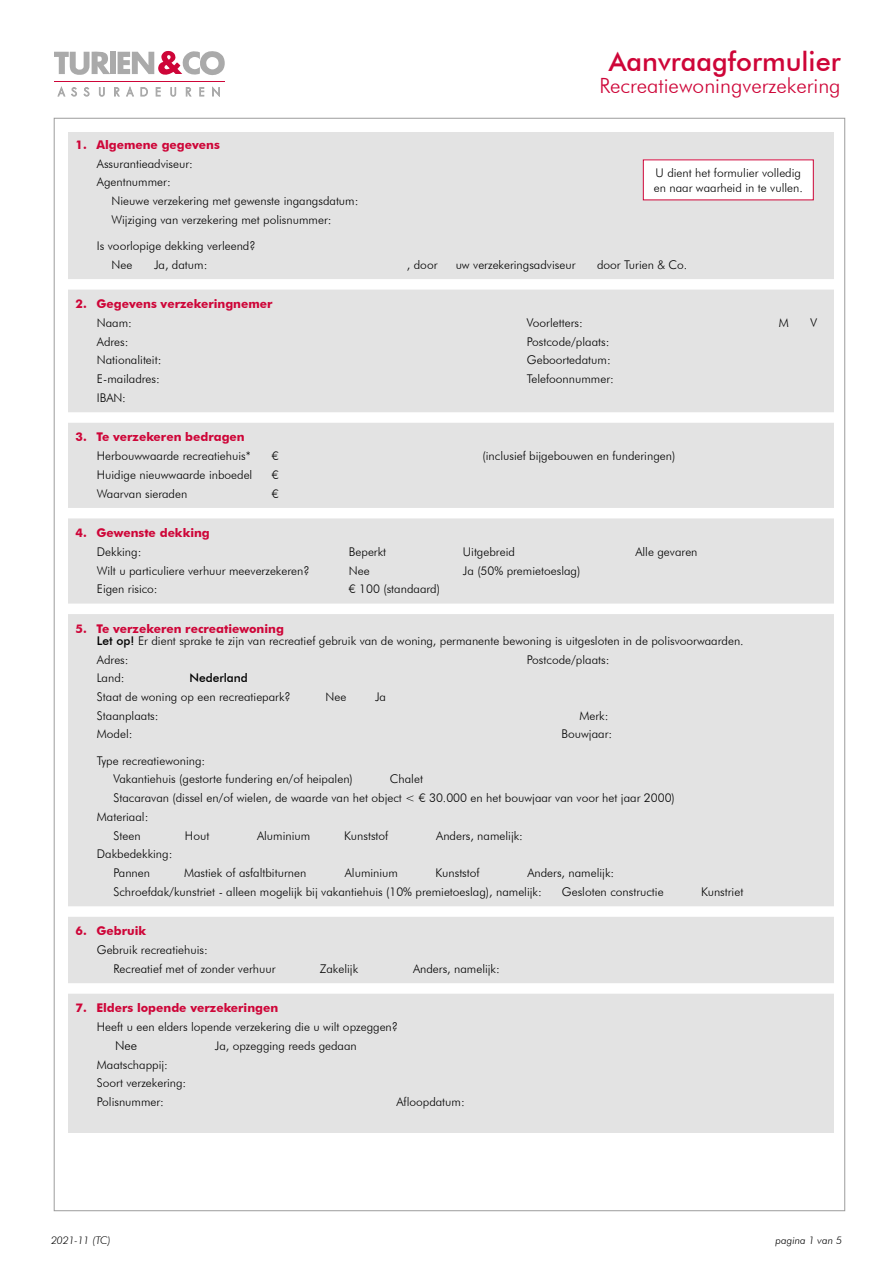
<style>
.page{position:relative;width:893px;height:1263px;background:#fff}
.page>*{position:absolute;margin:0;border:0;box-sizing:border-box;transform-origin:0 0}
.t1{font:500 27px "Futura BT";color:#ce0538}
.t2{font:300 21px "Futura BT";color:#ce0538}
.t3{font:300 12.75px "Futura BT";color:#000}
.t4{font:300 12px/18.8px "Futura BT";color:#000}
.t5{font:700 12px "Futura BT";color:#ce0538}
.t6{font:500 12px "Futura BT";color:#000}
.t7{font:italic 300 10.5px "Futura BT";color:#000}
.s1{font-weight:700;color:#ce0538}
.s2{font-weight:500}
</style>
<div class="page">
<div style="left:68px;top:132px;width:765px;height:1000px;background:#e3e3e3"></div>
<div style="left:110px;top:52px;width:5px;height:22px;background:#aaa"></div>
<svg style="left:118px;top:51px;width:107px;height:24px"></svg>
<svg style="left:54px;top:51px;width:56px;height:24px"></svg>
<svg style="left:58px;top:87px;width:7px;height:9px"></svg>
<svg style="left:71px;top:87px;width:6px;height:9px"></svg>
<svg style="left:84px;top:87px;width:5px;height:9px"></svg>
<svg style="left:99px;top:87px;width:6px;height:10px"></svg>
<svg style="left:114px;top:87px;width:6px;height:9px"></svg>
<svg style="left:126px;top:87px;width:8px;height:9px"></svg>
<svg style="left:141px;top:87px;width:7px;height:9px"></svg>
<svg style="left:156px;top:87px;width:4px;height:9px"></svg>
<svg style="left:170px;top:87px;width:6px;height:10px"></svg>
<svg style="left:186px;top:87px;width:5px;height:9px"></svg>
<svg style="left:199px;top:87px;width:5px;height:9px"></svg>
<svg style="left:212px;top:87px;width:8px;height:10px"></svg>
<hr style="left:54px;top:81px;width:171px;height:1px;background:#ce0538">
<div style="left:63px;top:279px;width:777px;height:11px;background:#fff"></div>
<div style="left:63px;top:412px;width:777px;height:11px;background:#fff"></div>
<div style="left:63px;top:508px;width:777px;height:10px;background:#fff"></div>
<div style="left:63px;top:604px;width:777px;height:10px;background:#fff"></div>
<div style="left:63px;top:906px;width:777px;height:11px;background:#fff"></div>
<div style="left:63px;top:983px;width:777px;height:11px;background:#fff"></div>
<div style="left:643px;top:160px;width:170px;height:40px;background:#fff"></div>
<h1 class="t1" style="left:609px;top:45px;width:233px">Aanvraagformulier</h1>
<h2 class="t2" style="left:599px;top:73px;width:243px">Recreatiewoningverzekering</h2>
<p class="t5" style="left:76px;top:137px;width:146px">1. Algemene gegevens</p>
<p class="t4" style="left:97px;top:154px;width:98px">Assurantieadviseur:<br>Agentnummer:</p>
<p class="t4" style="left:112px;top:191px;width:248px">Nieuwe verzekering met gewenste ingangsdatum:<br>Wijziging van verzekering met polisnummer:</p>
<p class="t4" style="left:112px;top:236px;width:146px;text-indent:-15px">Is voorlopige dekking verleend?<br>Nee</p>
<p class="t4" style="left:654px;top:166px;width:151px;line-height:14.4px">U dient het formulier volledig en naar waarheid in te vullen.</p>
<p class="t4" style="left:154px;top:255px;width:55px">Ja, datum:</p>
<p class="t4" style="left:407px;top:255px;width:32px">, door</p>
<p class="t4" style="left:456px;top:255px;width:121px">uw verzekeringsadviseur</p>
<p class="t4" style="left:597px;top:255px;width:92px">door Turien &amp; Co.</p>
<p class="t5" style="left:76px;top:297px;width:198px">2. Gegevens verzekeringnemer</p>
<p class="t4" style="left:97px;top:313px;width:37px">Naam:</p>
<p class="t4" style="left:527px;top:313px;width:57px">Voorletters:</p>
<p class="t4" style="left:779px;top:313px;width:12px">M</p>
<p class="t4" style="left:811px;top:313px;width:8px">V</p>
<p class="t4" style="left:97px;top:332px;width:33px">Adres:</p>
<p class="t4" style="left:527px;top:332px;width:84px">Postcode/plaats:</p>
<p class="t4" style="left:97px;top:351px;width:66px">Nationaliteit:</p>
<p class="t4" style="left:527px;top:351px;width:85px">Geboortedatum:</p>
<p class="t4" style="left:97px;top:369px;width:65px">E-mailadres:</p>
<p class="t4" style="left:527px;top:369px;width:88px">Telefoonnummer:</p>
<p class="t4" style="left:97px;top:388px;width:31px">IBAN:</p>
<p class="t5" style="left:76px;top:430px;width:171px">3. Te verzekeren bedragen</p>
<p class="t4" style="left:97px;top:446px;width:155px">Herbouwwaarde recreatiehuis*</p>
<p class="t4" style="left:272px;top:446px;width:8px">€</p>
<p class="t4" style="left:483px;top:446px;width:194px">(inclusief bijgebouwen en funderingen)</p>
<p class="t4" style="left:97px;top:465px;width:157px">Huidige nieuwwaarde inboedel</p>
<p class="t4" style="left:272px;top:465px;width:8px">€</p>
<p class="t4" style="left:97px;top:484px;width:92px">Waarvan sieraden</p>
<p class="t4" style="left:272px;top:484px;width:8px">€</p>
<p class="t5" style="left:76px;top:525px;width:136px">4. Gewenste dekking</p>
<p class="t4" style="left:97px;top:542px;width:46px">Dekking:</p>
<p class="t4" style="left:349px;top:542px;width:39px">Beperkt</p>
<p class="t4" style="left:463px;top:542px;width:53px">Uitgebreid</p>
<p class="t4" style="left:635px;top:542px;width:64px">Alle gevaren</p>
<p class="t4" style="left:97px;top:561px;width:214px">Wilt u particuliere verhuur meeverzekeren?</p>
<p class="t4" style="left:349px;top:561px;width:22px">Nee</p>
<p class="t4" style="left:463px;top:561px;width:119px">Ja (50% premietoeslag)</p>
<p class="t4" style="left:97px;top:579px;width:62px">Eigen risico:</p>
<p class="t4" style="left:349px;top:579px;width:93px">€ 100 (standaard)</p>
<p class="t4" style="left:97px;top:622px;width:648px;line-height:12px;text-indent:-21px"><span class="s1">5. Te verzekeren recreatiewoning<br></span><span class="s2">Let op!</span> Er dient sprake te zijn van recreatief gebruik van de woning, permanente bewoning is uitgesloten in de polisvoorwaarden.</p>
<p class="t4" style="left:97px;top:650px;width:33px">Adres:</p>
<p class="t4" style="left:527px;top:650px;width:84px">Postcode/plaats:</p>
<p class="t4" style="left:97px;top:668px;width:29px">Land:</p>
<p class="t6" style="left:189px;top:671px;width:60px">Nederland</p>
<p class="t4" style="left:97px;top:687px;width:195px">Staat de woning op een recreatiepark?</p>
<p class="t4" style="left:326px;top:687px;width:22px">Nee</p>
<p class="t4" style="left:375px;top:687px;width:12px">Ja</p>
<p class="t4" style="left:97px;top:706px;width:63px">Staanplaats:</p>
<p class="t4" style="left:579px;top:706px;width:30px">Merk:</p>
<p class="t4" style="left:97px;top:725px;width:37px">Model:</p>
<p class="t4" style="left:561px;top:725px;width:52px">Bouwjaar:</p>
<p class="t4" style="left:114px;top:751px;width:241px;text-indent:-17px">Type recreatiewoning:<br>Vakantiehuis (gestorte fundering en/of heipalen)</p>
<p class="t4" style="left:390px;top:770px;width:35px">Chalet</p>
<p class="t4" style="left:114px;top:788px;width:563px">Stacaravan (dissel en/of wielen, de waarde van het object &lt; € 30.000 en het bouwjaar van voor het jaar 2000)</p>
<p class="t4" style="left:97px;top:807px;width:53px">Materiaal:</p>
<p class="t4" style="left:114px;top:826px;width:29px">Steen</p>
<p class="t4" style="left:185px;top:826px;width:26px">Hout</p>
<p class="t4" style="left:257px;top:826px;width:55px">Aluminium</p>
<p class="t4" style="left:344px;top:826px;width:46px">Kunststof</p>
<p class="t4" style="left:436px;top:826px;width:88px">Anders, namelijk:</p>
<p class="t4" style="left:97px;top:845px;width:77px;text-align:center">Dakbedekking:<br>Pannen</p>
<p class="t4" style="left:184px;top:863px;width:124px">Mastiek of asfaltbiturnen</p>
<p class="t4" style="left:345px;top:863px;width:55px">Aluminium</p>
<p class="t4" style="left:435px;top:863px;width:46px">Kunststof</p>
<p class="t4" style="left:114px;top:863px;width:502px;text-indent:414px">Anders, namelijk:<br>Schroefdak/kunstriet - alleen mogelijk bij vakantiehuis (10% premietoeslag), namelijk:</p>
<p class="t4" style="left:562px;top:882px;width:103px">Gesloten constructie</p>
<p class="t4" style="left:701px;top:882px;width:44px">Kunstriet</p>
<p class="t5" style="left:76px;top:924px;width:72px">6. Gebruik</p>
<p class="t4" style="left:114px;top:940px;width:163px;text-indent:-17px">Gebruik recreatiehuis:<br>Recreatief met of zonder verhuur</p>
<p class="t4" style="left:320px;top:959px;width:40px">Zakelijk</p>
<p class="t4" style="left:413px;top:959px;width:88px">Anders, namelijk:</p>
<p class="t5" style="left:76px;top:1001px;width:204px">7. Elders lopende verzekeringen</p>
<p class="t4" style="left:97px;top:1017px;width:303px">Heeft u een elders lopende verzekering die u wilt opzeggen?</p>
<p class="t3" style="left:115px;top:1037px;width:24px">Nee</p>
<p class="t4" style="left:215px;top:1036px;width:143px">Ja, opzegging reeds gedaan</p>
<p class="t4" style="left:97px;top:1055px;width:91px">Maatschappij:<br>Soort verzekering:<br>Polisnummer:</p>
<p class="t4" style="left:396px;top:1092px;width:70px">Afloopdatum:</p>
<p class="t7" style="left:51px;top:1234px;width:61px">2021-11 (TC)</p>
<p class="t7" style="left:775px;top:1234px;width:68px">pagina 1 van 5</p>
</div>
